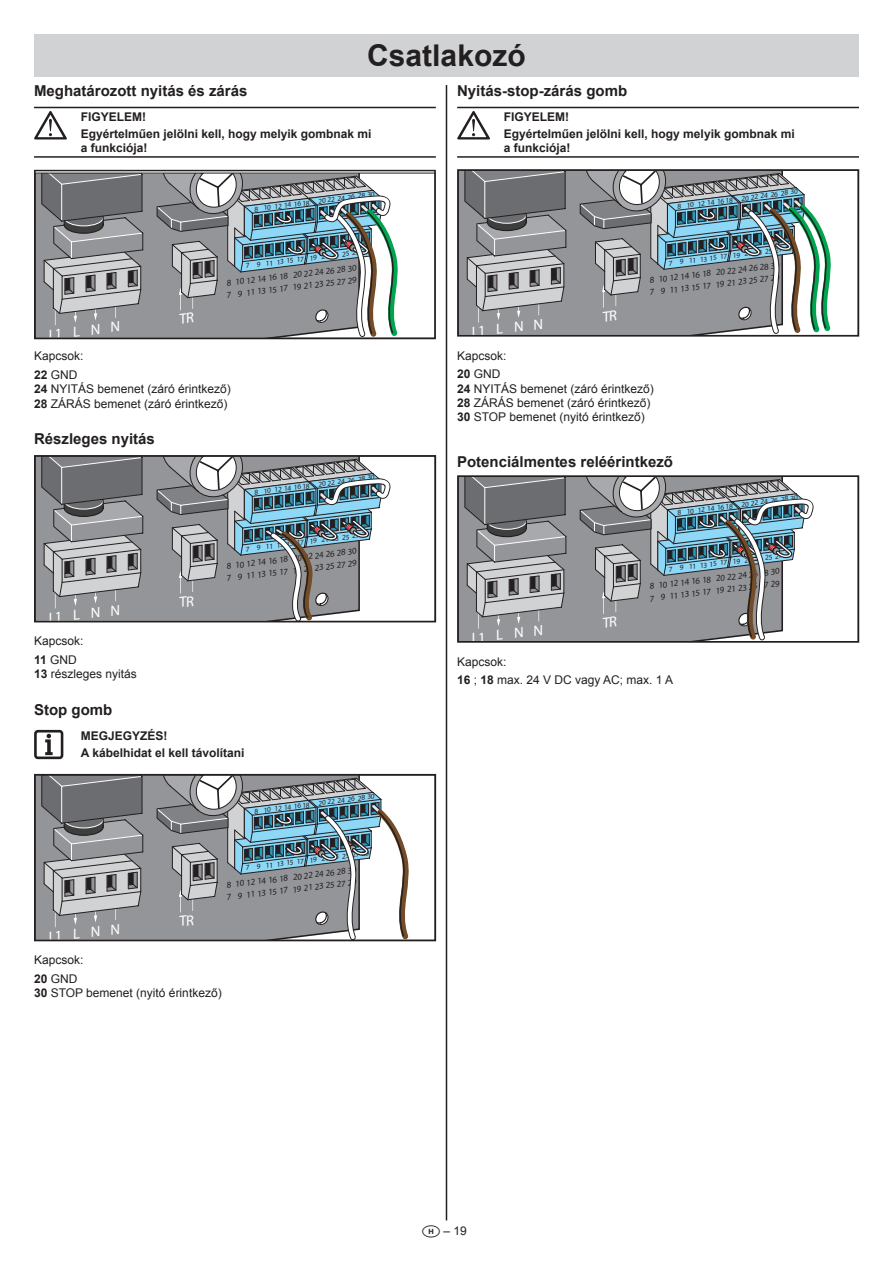
<style>
.page{position:relative;width:893px;height:1263px;background:#fff}
.page>*{position:absolute;margin:0;border:0;box-sizing:border-box;transform-origin:0 0}
.t1{font:700 30px "Arial";color:#231f20}
.t2{font:700 15px "Arial";color:#231f20}
.t3{font:14.7px "Helvetica Greek Upright";color:#fff}
.t4{font:12px/18.6px "Arial";color:#231f20}
.t5{font:700 12px/16.5px "Arial";color:#231f20}
.t6{font:700 9px "Helvetica";color:#231f20}
.t7{font:9px "Helvetica Greek Upright";color:#231f20}
.t8{font:700 7.5px "Helvetica";color:#231f20}
.t9{font:7.5px "Helvetica Greek Upright";color:#231f20}
.s1{font-family:"Helvetica Greek Upright";font-weight:400}
.s2{font-family:"Helvetica";font-weight:700}
.s3{font-weight:700}
.s4{font-family:"National Codes Europe";font-size:18px}
</style>
<div class="page">
<div style="left:34px;top:34px;width:825px;height:43px;background:#d1d2d4"></div>
<hr style="left:446px;top:85px;width:1px;height:1135px;background:#231f20">
<hr style="left:34px;top:107px;width:402px;height:1px;background:#231f20">
<hr style="left:34px;top:156px;width:402px;height:2px;background:#231f20">
<div style="left:37px;top:175px;width:119px;height:161px;background:#939598"></div>
<svg style="left:41px;top:175px;width:103px;height:150px;background:#8f9093"></svg>
<div style="left:34px;top:170px;width:402px;height:169px;border:2px solid #231f20"></div>
<div style="left:37px;top:458px;width:119px;height:161px;background:#939598"></div>
<svg style="left:41px;top:458px;width:103px;height:150px;background:#8f9093"></svg>
<div style="left:34px;top:455px;width:402px;height:167px;border:2px solid #231f20"></div>
<div style="left:37px;top:777px;width:119px;height:161px;background:#939598"></div>
<svg style="left:41px;top:777px;width:103px;height:150px;background:#8f9093"></svg>
<div style="left:34px;top:774px;width:402px;height:167px;border:2px solid #231f20"></div>
<hr style="left:457px;top:107px;width:402px;height:1px;background:#231f20">
<hr style="left:457px;top:156px;width:402px;height:2px;background:#231f20">
<div style="left:460px;top:172px;width:119px;height:162px;background:#939598"></div>
<svg style="left:464px;top:172px;width:103px;height:151px;background:#8f9093"></svg>
<div style="left:457px;top:169px;width:402px;height:168px;border:2px solid #231f20"></div>
<div style="left:460px;top:478px;width:119px;height:162px;background:#939598"></div>
<svg style="left:464px;top:478px;width:103px;height:151px;background:#8f9093"></svg>
<div style="left:457px;top:475px;width:402px;height:168px;border:2px solid #231f20"></div>
<svg style="left:34px;top:111px;width:33px;height:28px"></svg>
<div style="left:34px;top:730px;width:29px;height:29px;border:3px solid #231f20;border-radius:3px"></div>
<svg style="left:45px;top:734px;width:8px;height:21px"></svg>
<svg style="left:457px;top:111px;width:33px;height:28px"></svg>
<svg style="left:156px;top:173px;width:250px;height:165px;background:#95a0a5"></svg>
<svg style="left:156px;top:457px;width:235px;height:165px;background:#959fa5"></svg>
<svg style="left:156px;top:775px;width:261px;height:165px"></svg>
<svg style="left:579px;top:171px;width:260px;height:165px"></svg>
<svg style="left:579px;top:477px;width:235px;height:165px;background:#969fa5"></svg>
<h1 class="t1" style="left:367px;top:36px;width:160px">Csatlakozó</h1>
<p class="t2" style="left:34px;top:81px;width:215px">Meghatározott nyitás és zárás</p>
<p class="t5" style="left:81px;top:109px;width:37px">Figyele</p>
<p class="t5" style="left:81px;top:109px;width:292px;text-indent:51px">m!<br>Egyértelműen jelölni kell, hogy melyik gombnak mi</p>
<p class="t5" style="left:81px;top:140px;width:68px">a funkciója!</p>
<p class="t8" style="left:254px;top:205px;width:57px;rotate:-7deg">8 10 12 14 <span class="s1">16 18</span></p>
<p class="t8" style="left:317px;top:196px;width:58px;rotate:-7deg">20 22 <span class="s1">24</span> 26 <span class="s1">28</span> 30</p>
<p class="t3" style="left:47px;top:326px;width:73px;rotate:-7deg">L1LNN</p>
<p class="t9" style="left:309px;top:253px;width:61px;rotate:-7deg">19 21 23 25 27 29</p>
<p class="t9" style="left:245px;top:261px;width:60px;rotate:-7deg"><span class="s2">7 9</span> 11 131517</p>
<p class="t6" style="left:292px;top:270px;width:66px;rotate:-7deg">20 22 <span class="s1">24</span> 26 <span class="s1">28</span> 30</p>
<p class="t7" style="left:292px;top:282px;width:66px;rotate:-7deg">19 21 23 25 27 29</p>
<p class="t6" style="left:226px;top:277px;width:63px;rotate:-7deg">8 10 12 14 <span class="s1">16 18</span></p>
<p class="t7" style="left:226px;top:290px;width:63px;rotate:-7deg"><span class="s2">7 9</span> 11131517</p>
<p class="t4" style="left:34px;top:347px;width:51px">Kapcsok:<br><span class="s3">22</span> GND</p>
<p class="t4" style="left:34px;top:382px;width:198px;line-height:14.4px"><span class="s3">24</span> NYITÁS bemenet (záró érintkező)<br><span class="s3">28</span> ZÁRÁS bemenet (záró érintkező)</p>
<p class="t2" style="left:34px;top:429px;width:122px">Részleges nyitás</p>
<p class="t8" style="left:254px;top:488px;width:57px;rotate:-7deg">8 10 12 14 <span class="s1">16 18</span></p>
<p class="t8" style="left:317px;top:479px;width:58px;rotate:-7deg">20 22 <span class="s1">24</span> 26 <span class="s1">28</span> 30</p>
<p class="t3" style="left:47px;top:609px;width:73px;rotate:-7deg">L1LNN</p>
<p class="t9" style="left:309px;top:537px;width:61px;rotate:-7deg">19 21 23 25 27 29</p>
<p class="t9" style="left:245px;top:544px;width:60px;rotate:-7deg"><span class="s2">7 9</span> 11 131517</p>
<p class="t6" style="left:292px;top:553px;width:66px;rotate:-7deg">20 22 <span class="s1">24</span> 26 <span class="s1">28</span> 30</p>
<p class="t7" style="left:292px;top:565px;width:66px;rotate:-7deg">19 21 23 25 27 29</p>
<p class="t6" style="left:226px;top:561px;width:63px;rotate:-7deg">8 10 12 14 <span class="s1">16 18</span></p>
<p class="t7" style="left:226px;top:573px;width:63px;rotate:-7deg"><span class="s2">7 9</span> 11131517</p>
<p class="t4" style="left:34px;top:632px;width:51px">Kapcsok:<br><span class="s3">11</span> GND</p>
<p class="t4" style="left:34px;top:665px;width:104px"><span class="s3">13</span> részleges nyitás</p>
<p class="t2" style="left:34px;top:700px;width:80px">Stop gomb</p>
<p class="t5" style="left:81px;top:728px;width:165px">Megjegyzés!<br>A kábelhidat el kell távolítani</p>
<p class="t8" style="left:254px;top:806px;width:57px;rotate:-7deg">8 10 12 14 <span class="s1">16 18</span></p>
<p class="t8" style="left:317px;top:798px;width:58px;rotate:-7deg">20 22 <span class="s1">24</span> 26 <span class="s1">28</span> 30</p>
<p class="t3" style="left:47px;top:928px;width:73px;rotate:-7deg">L1LNN</p>
<p class="t9" style="left:309px;top:855px;width:61px;rotate:-7deg">19 21 23 25 27 29</p>
<p class="t9" style="left:245px;top:863px;width:60px;rotate:-7deg"><span class="s2">7 9</span> 11 131517</p>
<p class="t6" style="left:292px;top:872px;width:66px;rotate:-7deg">20 22 <span class="s1">24</span> 26 <span class="s1">28</span> 30</p>
<p class="t7" style="left:292px;top:884px;width:66px;rotate:-7deg">19 21 23 25 27 29</p>
<p class="t6" style="left:226px;top:879px;width:63px;rotate:-7deg">8 10 12 14 <span class="s1">16 18</span></p>
<p class="t7" style="left:226px;top:892px;width:63px;rotate:-7deg"><span class="s2">7 9</span> 11131517</p>
<p class="t4" style="left:34px;top:951px;width:51px">Kapcsok:<br><span class="s3">20</span> GND</p>
<p class="t4" style="left:34px;top:984px;width:189px"><span class="s3">30</span> STOP bemenet (nyitó érintkező)</p>
<p class="t2" style="left:457px;top:81px;width:172px">Nyitás-stop-zárás gomb</p>
<p class="t5" style="left:504px;top:109px;width:37px">Figyele</p>
<p class="t5" style="left:504px;top:109px;width:292px;text-indent:51px">m!<br>Egyértelműen jelölni kell, hogy melyik gombnak mi</p>
<p class="t5" style="left:504px;top:140px;width:68px">a funkciója!</p>
<p class="t8" style="left:677px;top:202px;width:57px;rotate:-7deg">8 10 12 14 <span class="s1">16 18</span></p>
<p class="t8" style="left:741px;top:194px;width:58px;rotate:-7deg">20 22 <span class="s1">24</span> 26 <span class="s1">28</span> 30</p>
<p class="t3" style="left:470px;top:323px;width:73px;rotate:-7deg">L1LNN</p>
<p class="t9" style="left:732px;top:251px;width:61px;rotate:-7deg">19 21 23 25 27 29</p>
<p class="t9" style="left:668px;top:259px;width:60px;rotate:-7deg"><span class="s2">7 9</span> 11 131517</p>
<p class="t6" style="left:715px;top:267px;width:66px;rotate:-7deg">20 22 <span class="s1">24</span> 26 <span class="s1">28</span> 30</p>
<p class="t7" style="left:715px;top:279px;width:66px;rotate:-7deg">19 21 23 25 27 29</p>
<p class="t6" style="left:649px;top:275px;width:63px;rotate:-7deg">8 10 12 14 <span class="s1">16 18</span></p>
<p class="t7" style="left:649px;top:287px;width:63px;rotate:-7deg"><span class="s2">7 9</span> 11131517</p>
<p class="t4" style="left:457px;top:346px;width:51px">Kapcsok:<br><span class="s3">20</span> GND</p>
<p class="t4" style="left:457px;top:381px;width:198px;line-height:14.4px"><span class="s3">24</span> NYITÁS bemenet (záró érintkező)<br><span class="s3">28</span> ZÁRÁS bemenet (záró érintkező)<br><span class="s3">30</span> STOP bemenet (nyitó érintkező)</p>
<p class="t2" style="left:457px;top:451px;width:217px">Potenciálmentes reléérintkező</p>
<p class="t8" style="left:677px;top:508px;width:57px;rotate:-7deg">8 10 12 14 <span class="s1">16 18</span></p>
<p class="t8" style="left:741px;top:500px;width:58px;rotate:-7deg">20 22 <span class="s1">24</span> 26 <span class="s1">28</span> 30</p>
<p class="t3" style="left:470px;top:629px;width:73px;rotate:-7deg">L1LNN</p>
<p class="t9" style="left:732px;top:557px;width:61px;rotate:-7deg">19 21 23 25 27 29</p>
<p class="t9" style="left:668px;top:565px;width:60px;rotate:-7deg"><span class="s2">7 9</span> 11 131517</p>
<p class="t6" style="left:715px;top:573px;width:66px;rotate:-7deg">20 22 <span class="s1">24</span> 26 <span class="s1">28</span> 30</p>
<p class="t7" style="left:715px;top:585px;width:66px;rotate:-7deg">19 21 23 25 27 29</p>
<p class="t6" style="left:649px;top:581px;width:63px;rotate:-7deg">8 10 12 14 <span class="s1">16 18</span></p>
<p class="t7" style="left:649px;top:593px;width:63px;rotate:-7deg"><span class="s2">7 9</span> 11131517</p>
<p class="t4" style="left:457px;top:652px;width:218px">Kapcsok:<br><span class="s3">16</span> ; <span class="s3">18</span> max. 24 V DC vagy AC; max. 1 A</p>
<p class="t4" style="left:422px;top:1222px;width:46px"><span class="s4">H</span> – 19</p>
</div>
